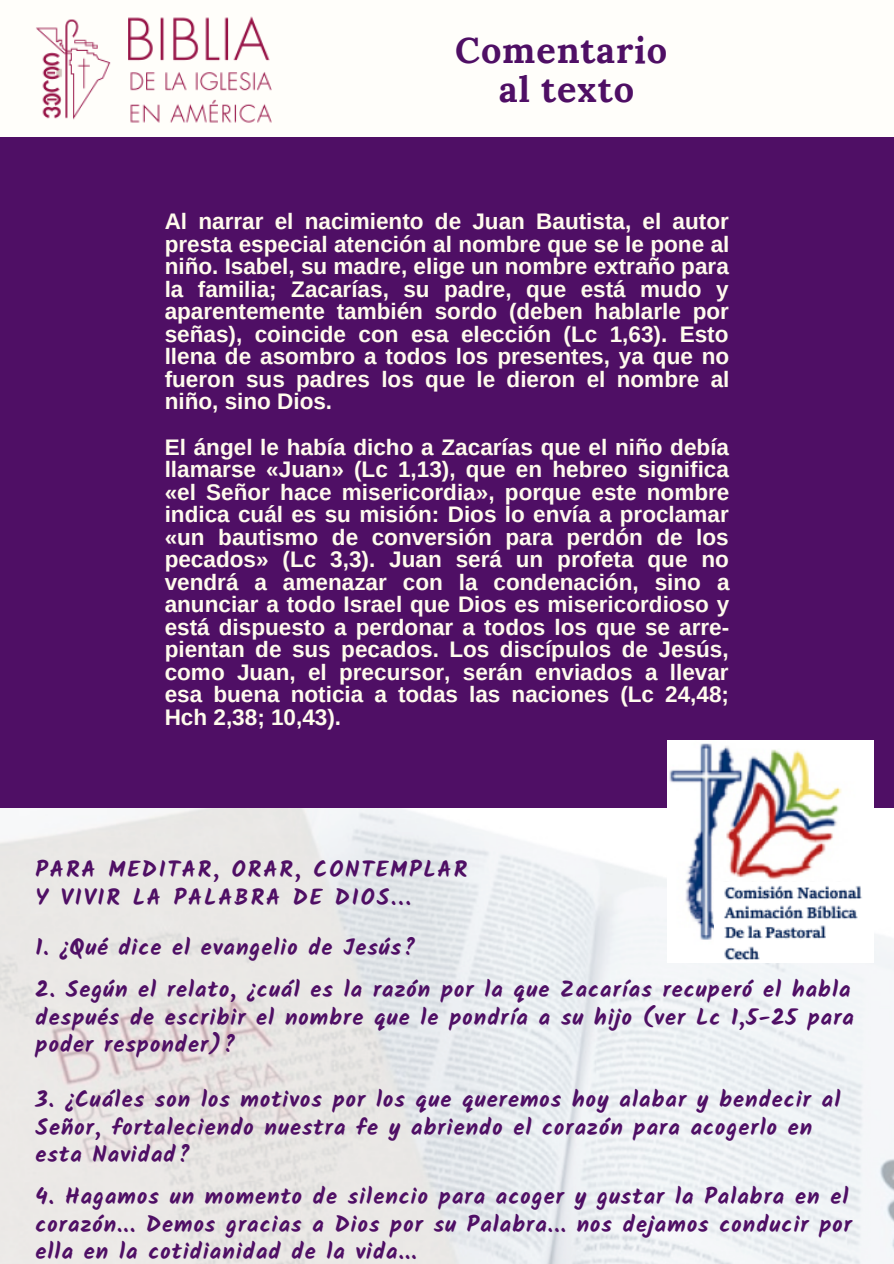
<style>
.page{position:relative;width:894px;height:1264px;background:#fff}
.page>*{position:absolute;margin:0;border:0;box-sizing:border-box;transform-origin:0 0}
.t1{font:700 36px "Lora";letter-spacing:.025em;color:#4f0f65}
.t2{font:700 22.5px/22.5px "Arimo";color:#fffbed;text-align:justify}
.t3{font:700 22.5px/27.5px "Kalam";letter-spacing:.045em;color:#4f0f65}
.t4{font:700 22.5px "Kalam";letter-spacing:.085em;color:#4f0f65}
</style>
<div class="page">
<div style="left:0;top:0;width:893px;height:1263px;background:#fffefa"></div>
<img style="left:0;top:807px;width:893px;height:456px">
<div style="left:0;top:137px;width:893px;height:670px;background:#4f0f65"></div>
<img style="left:36px;top:16px;width:236px;height:107px">
<img style="left:667px;top:740px;width:206px;height:222px">
<img style="left:714px;top:877px;width:159px;height:85px">
<p class="t1" style="left:455px;top:27px;width:213px">Comentario</p>
<p class="t1" style="left:498px;top:65px;width:137px">al texto</p>
<p class="t2" style="left:165px;top:210px;width:566px">Al narrar el nacimiento de Juan Bautista, el autor presta especial atención al nombre que se le pone al niño. Isabel, su madre, elige un nombre extraño para la familia; Zacarías, su padre, que está mudo y aparentemente también sordo (deben hablarle por señas), coincide con esa elección (Lc 1,63). Esto llena de asombro a todos los presentes, ya que no fueron sus padres los que le dieron el nombre al niño, sino Dios.</p>
<p class="t2" style="left:165px;top:435px;width:566px">El ángel le había dicho a Zacarías que el niño debía llamarse «Juan» (Lc 1,13), que en hebreo significa «el Señor hace misericordia», porque este nombre indica cuál es su misión: Dios lo envía a proclamar «un bautismo de conversión para perdón de los pecados» (Lc 3,3). Juan será un profeta que no vendrá a amenazar con la condenación, sino a anunciar a todo Israel que Dios es misericordioso y está dispuesto a perdonar a todos los que se arre&shy;pientan de sus pecados. Los discípulos de Jesús, como Juan, el precursor, serán enviados a llevar esa buena noticia a todas las naciones (Lc 24,48; Hch 2,38; 10,43).</p>
<p class="t4" style="left:36px;top:856px;width:433px">PARA MEDITAR, ORAR, CONTEMPLAR</p>
<p class="t4" style="left:36px;top:883px;width:377px">Y VIVIR LA PALABRA DE DIOS...</p>
<p class="t3" style="left:36px;top:933px;width:382px">1. ¿Qué dice el evangelio de Jesús?</p>
<p class="t3" style="left:36px;top:975px;width:819px">2. Según el relato, ¿cuál es la razón por la que Zacarías recuperó el habla después de escribir el nombre que le pondría a su hijo (ver Lc 1,5-25 para poder responder)?</p>
<p class="t3" style="left:36px;top:1085px;width:806px">3. ¿Cuáles son los motivos por los que queremos hoy alabar y bendecir al<br>Señor, fortaleciendo nuestra fe y abriendo el corazón para acogerlo en esta Navidad?</p>
<p class="t3" style="left:36px;top:1182px;width:817px">4. Hagamos un momento de silencio para acoger y gustar la Palabra en el corazón... Demos gracias a Dios por su Palabra... nos dejamos conducir por ella en la cotidianidad de la vida...</p>
</div>
